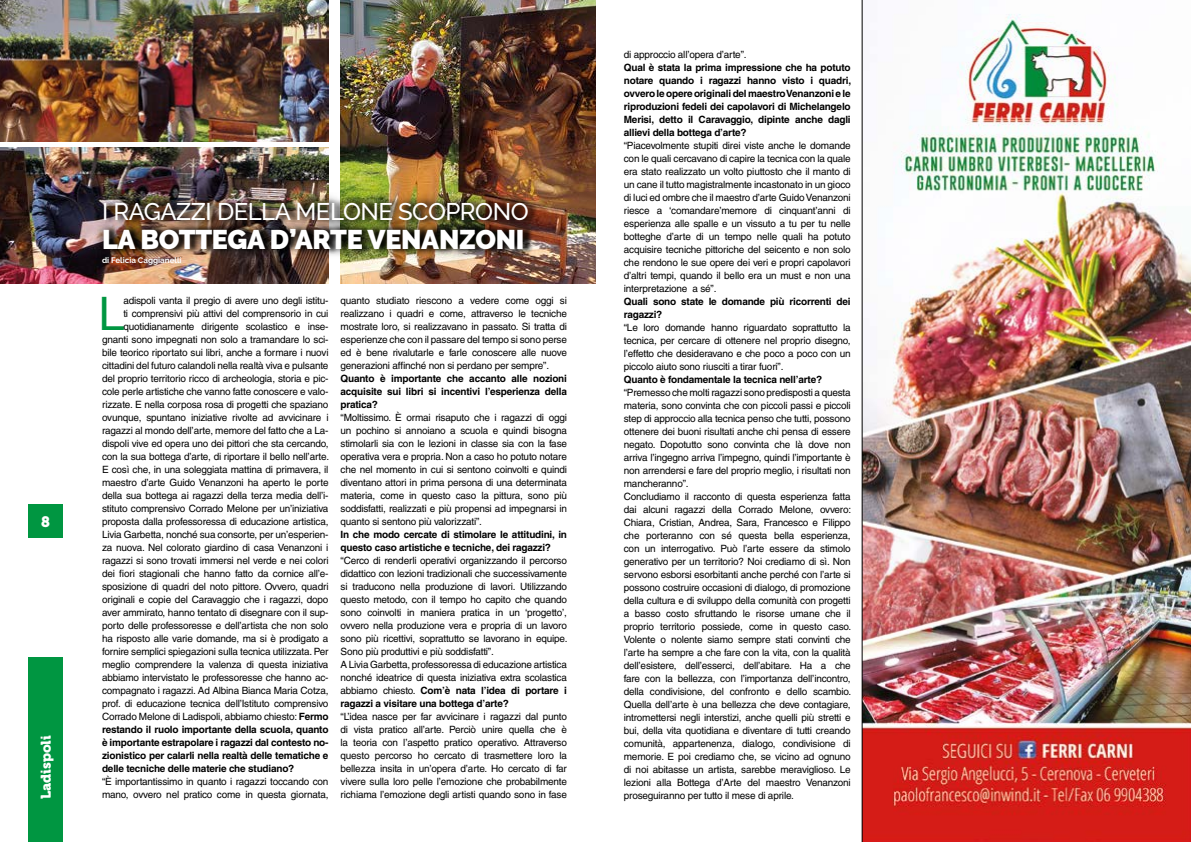
<style>
.page{position:relative;width:1191px;height:842px;background:#fff}
.page>*{position:absolute;margin:0;border:0;box-sizing:border-box;transform-origin:0 0}
.t1{font:46.4px "Helvetica Neue LT Std";color:#009641}
.t2{font:900 27px "Raleway";letter-spacing:-.01em;color:#fff}
.t3{font:500 24px "Raleway";letter-spacing:-.02em;color:#fff}
.t4{font:15px "Museo 900";color:#fff}
.t5{font:14px "Museo 900";color:#fff}
.t6{font:10px/13px "Helvetica";letter-spacing:-.02em;color:#000;text-align:justify}
.t7{font:700 10px/13px "Helvetica";letter-spacing:-.02em;color:#000;text-align:justify}
.t8{font:700 8px "Raleway";color:#fff}
.s1{font-weight:700}
</style>
<div class="page">
<img style="left:0;top:147px;width:328px;height:136px">
<img style="left:862px;top:0;width:329px;height:842px">
<img style="left:340px;top:0;width:255px;height:283px">
<img style="left:93px;top:193px;width:444px;height:66px">
<img style="left:0;top:0;width:328px;height:142px">
<div style="left:28px;top:505px;width:35px;height:33px;background:#009641"></div>
<div style="left:28px;top:658px;width:35px;height:184px;background:#009641"></div>
<h3 class="t4" style="left:41px;top:513px;width:10px">8</h3>
<h3 class="t5" style="left:38px;top:799px;width:66px;rotate:-90deg">Ladispoli</h3>
<h3 class="t3" style="left:102px;top:198px;width:428px">I RAGAZZI DELLA MELONE SCOPRONO</h3>
<h2 class="t2" style="left:102px;top:224px;width:424px">LA BOTTEGA D’ARTE VENANZONI</h2>
<p class="t8" style="left:102px;top:255px;width:81px">di Felicia Caggianelli</p>
<h1 class="t1" style="left:98px;top:286px;width:27px">L</h1>
<p class="t6" style="left:123px;top:294px;width:207px">adispoli vanta il pregio di avere uno degli istitu-</p>
<p class="t6" style="left:123px;top:307px;width:207px">ti comprensivi più attivi del comprensorio in cui</p>
<p class="t6" style="left:123px;top:320px;width:207px">quotidianamente dirigente scolastico e inse-</p>
<p class="t6" style="left:102px;top:333px;width:228px">gnanti sono impegnati non solo a tramandare lo sci-</p>
<p class="t6" style="left:102px;top:346px;width:228px">bile teorico riportato sui libri, anche a formare i nuovi</p>
<p class="t6" style="left:102px;top:359px;width:228px">cittadini del futuro calandoli nella realtà viva e pulsante</p>
<p class="t6" style="left:102px;top:372px;width:228px">del proprio territorio ricco di archeologia, storia e pic-</p>
<p class="t6" style="left:102px;top:385px;width:228px">cole perle artistiche che vanno fatte conoscere e valo-</p>
<p class="t6" style="left:102px;top:398px;width:228px">rizzate. E nella corposa rosa di progetti che spaziano</p>
<p class="t6" style="left:102px;top:411px;width:228px">ovunque, spuntano iniziative rivolte ad avvicinare i</p>
<p class="t6" style="left:102px;top:424px;width:228px">ragazzi al mondo dell’arte, memore del fatto che a La-</p>
<p class="t6" style="left:102px;top:437px;width:228px">dispoli vive ed opera uno dei pittori che sta cercando,</p>
<p class="t6" style="left:102px;top:450px;width:228px">con la sua bottega d’arte, di riportare il bello nell’arte.</p>
<p class="t6" style="left:102px;top:463px;width:228px">E così che, in una soleggiata mattina di primavera, il</p>
<p class="t6" style="left:102px;top:476px;width:228px">maestro d’arte Guido Venanzoni ha aperto le porte</p>
<p class="t6" style="left:102px;top:489px;width:228px">della sua bottega ai ragazzi della terza media dell’i-</p>
<p class="t6" style="left:102px;top:502px;width:228px">stituto comprensivo Corrado Melone per un’iniziativa</p>
<p class="t6" style="left:102px;top:515px;width:228px">proposta dalla professoressa di educazione artistica,</p>
<p class="t6" style="left:102px;top:528px;width:228px">Livia Garbetta, nonché sua consorte, per un’esperien-</p>
<p class="t6" style="left:102px;top:541px;width:228px">za nuova. Nel colorato giardino di casa Venanzoni i</p>
<p class="t6" style="left:102px;top:554px;width:228px">ragazzi si sono trovati immersi nel verde e nei colori</p>
<p class="t6" style="left:102px;top:567px;width:228px">dei fiori stagionali che hanno fatto da cornice all’e-</p>
<p class="t6" style="left:102px;top:580px;width:228px">sposizione di quadri del noto pittore. Ovvero, quadri</p>
<p class="t6" style="left:102px;top:593px;width:228px">originali e copie del Caravaggio che i ragazzi, dopo</p>
<p class="t6" style="left:102px;top:606px;width:228px">aver ammirato, hanno tentato di disegnare con il sup-</p>
<p class="t6" style="left:102px;top:619px;width:228px">porto delle professoresse e dell’artista che non solo</p>
<p class="t6" style="left:102px;top:632px;width:228px">ha risposto alle varie domande, ma si è prodigato a</p>
<p class="t6" style="left:102px;top:645px;width:228px">fornire semplici spiegazioni sulla tecnica utilizzata. Per</p>
<p class="t6" style="left:102px;top:658px;width:228px">meglio comprendere la valenza di questa iniziativa</p>
<p class="t6" style="left:102px;top:671px;width:228px">abbiamo intervistato le professoresse che hanno ac-</p>
<p class="t6" style="left:102px;top:684px;width:228px">compagnato i ragazzi. Ad Albina Bianca Maria Cotza,</p>
<p class="t6" style="left:102px;top:697px;width:228px">prof. di educazione tecnica dell’Istituto comprensivo</p>
<p class="t6" style="left:102px;top:710px;width:228px">Corrado Melone di Ladispoli, abbiamo chiesto: <span class="s1">Fermo</span></p>
<p class="t7" style="left:102px;top:723px;width:228px">restando il ruolo importante della scuola, quanto</p>
<p class="t7" style="left:102px;top:736px;width:228px">è importante estrapolare i ragazzi dal contesto no-</p>
<p class="t7" style="left:102px;top:749px;width:228px">zionistico per calarli nella realtà delle tematiche e</p>
<p class="t7" style="left:102px;top:762px;width:194px">delle tecniche delle materie che studiano?</p>
<p class="t6" style="left:102px;top:775px;width:228px">“È importantissimo in quanto i ragazzi toccando con mano, ovvero nel pratico come in questa giornata,</p>
<p class="t6" style="left:340px;top:294px;width:228px">quanto studiato riescono a vedere come oggi si realizzano i quadri e come, attraverso le tecniche mostrate loro, si realizzavano in passato. Si tratta di esperienze che con il passare del tempo si sono perse ed è bene rivalutarle e farle conoscere alle nuove generazioni affinché non si perdano per sempre”.</p>
<p class="t7" style="left:340px;top:372px;width:228px">Quanto è importante che accanto alle nozioni acquisite sui libri si incentivi l’esperienza della pratica?</p>
<p class="t6" style="left:340px;top:411px;width:228px">“Moltissimo. È ormai risaputo che i ragazzi di oggi un pochino si annoiano a scuola e quindi bisogna stimolarli sia con le lezioni in classe sia con la fase operativa vera e propria. Non a caso ho potuto notare che nel momento in cui si sentono coinvolti e quindi diventano attori in prima persona di una determinata materia, come in questo caso la pittura, sono più soddisfatti, realizzati e più propensi ad impegnarsi in quanto si sentono più valorizzati”.</p>
<p class="t7" style="left:340px;top:528px;width:228px">In che modo cercate di stimolare le attitudini, in questo caso artistiche e tecniche, dei ragazzi?</p>
<p class="t6" style="left:340px;top:554px;width:228px;text-align:left">“Cerco di renderli operativi organizzando il percorso didattico con lezioni tradizionali che successivamente si traducono nella produzione di lavori. Utilizzando questo metodo, con il tempo ho capito che quando sono coinvolti in maniera pratica in un ‘progetto’, ovvero nella produzione vera e propria di un lavoro sono più ricettivi, soprattutto se lavorano in equipe.<br>Sono più produttivi e più soddisfatti”.<br>A Livia Garbetta, professoressa di educazione artistica nonché ideatrice di questa iniziativa extra scolastica abbiamo chiesto. <span class="s1">Com’è nata l’idea di portare i ragazzi a visitare una bottega d’arte?</span></p>
<p class="t6" style="left:340px;top:710px;width:228px">“L’idea nasce per far avvicinare i ragazzi dal punto di vista pratico all’arte. Perciò unire quella che è la teoria con l’aspetto pratico operativo. Attraverso questo percorso ho cercato di trasmettere loro la bellezza insita in un’opera d’arte. Ho cercato di far vivere sulla loro pelle l’emozione che probabilmente richiama l’emozione degli artisti quando sono in fase</p>
<p class="t6" style="left:624px;top:48px;width:124px">di approccio all’opera d’arte”.</p>
<p class="t7" style="left:624px;top:61px;width:229px">Qual è stata la prima impressione che ha potuto notare quando i ragazzi hanno visto i quadri, ovvero le opere originali del maestro Venanzoni e le riproduzioni fedeli dei capolavori di Michelangelo Merisi, detto il Caravaggio, dipinte anche dagli allievi della bottega d’arte?</p>
<p class="t6" style="left:624px;top:139px;width:228px">“Piacevolmente stupiti direi viste anche le domande con le quali cercavano di capire la tecnica con la quale era stato realizzato un volto piuttosto che il manto di un cane il tutto magistralmente incastonato in un gioco di luci ed ombre che il maestro d’arte Guido Venanzoni riesce a ‘comandare’memore di cinquant’anni di esperienza alle spalle e un vissuto a tu per tu nelle botteghe d’arte di un tempo nelle quali ha potuto acquisire tecniche pittoriche del seicento e non solo che rendono le sue opere dei veri e propri capolavori d’altri tempi, quando il bello era un must e non una interpretazione a sé”.</p>
<p class="t7" style="left:624px;top:295px;width:228px">Quali sono state le domande più ricorrenti dei ragazzi?</p>
<p class="t6" style="left:624px;top:321px;width:228px">“Le loro domande hanno riguardato soprattutto la tecnica, per cercare di ottenere nel proprio disegno, l’effetto che desideravano e che poco a poco con un piccolo aiuto sono riusciti a tirar fuori”.</p>
<p class="t7" style="left:624px;top:373px;width:200px">Quanto è fondamentale la tecnica nell’arte?</p>
<p class="t6" style="left:624px;top:386px;width:229px;text-align:left">“Premesso che molti ragazzi sono predisposti a questa materia, sono convinta che con piccoli passi e piccoli step di approccio alla tecnica penso che tutti, possono ottenere dei buoni risultati anche chi pensa di essere negato. Dopotutto sono convinta che là dove non arriva l’ingegno arriva l’impegno, quindi l’importante è non arrendersi e fare del proprio meglio, i risultati non mancheranno”.<br>Concludiamo il racconto di questa esperienza fatta dai alcuni ragazzi della Corrado Melone, ovvero:<br>Chiara, Cristian, Andrea, Sara, Francesco e Filippo che porteranno con sé questa bella esperienza, con un interrogativo. Può l’arte essere da stimolo generativo per un territorio? Noi crediamo di sì. Non servono esborsi esorbitanti anche perché con l’arte si possono costruire occasioni di dialogo, di promozione della cultura e di sviluppo della comunità con progetti a basso costo sfruttando le risorse umane che il proprio territorio possiede, come in questo caso.<br>Volente o nolente siamo sempre stati convinti che l’arte ha sempre a che fare con la vita, con la qualità dell’esistere, dell’esserci, dell’abitare. Ha a che fare con la bellezza, con l’importanza dell’incontro, della condivisione, del confronto e dello scambio.<br>Quella dell’arte è una bellezza che deve contagiare, intromettersi negli interstizi, anche quelli più stretti e bui, della vita quotidiana e diventare di tutti creando comunità, appartenenza, dialogo, condivisione di memorie. E poi crediamo che, se vicino ad ognuno di noi abitasse un artista, sarebbe meraviglioso. Le lezioni alla Bottega d’Arte del maestro Venanzoni proseguiranno per tutto il mese di aprile.</p>
</div>
